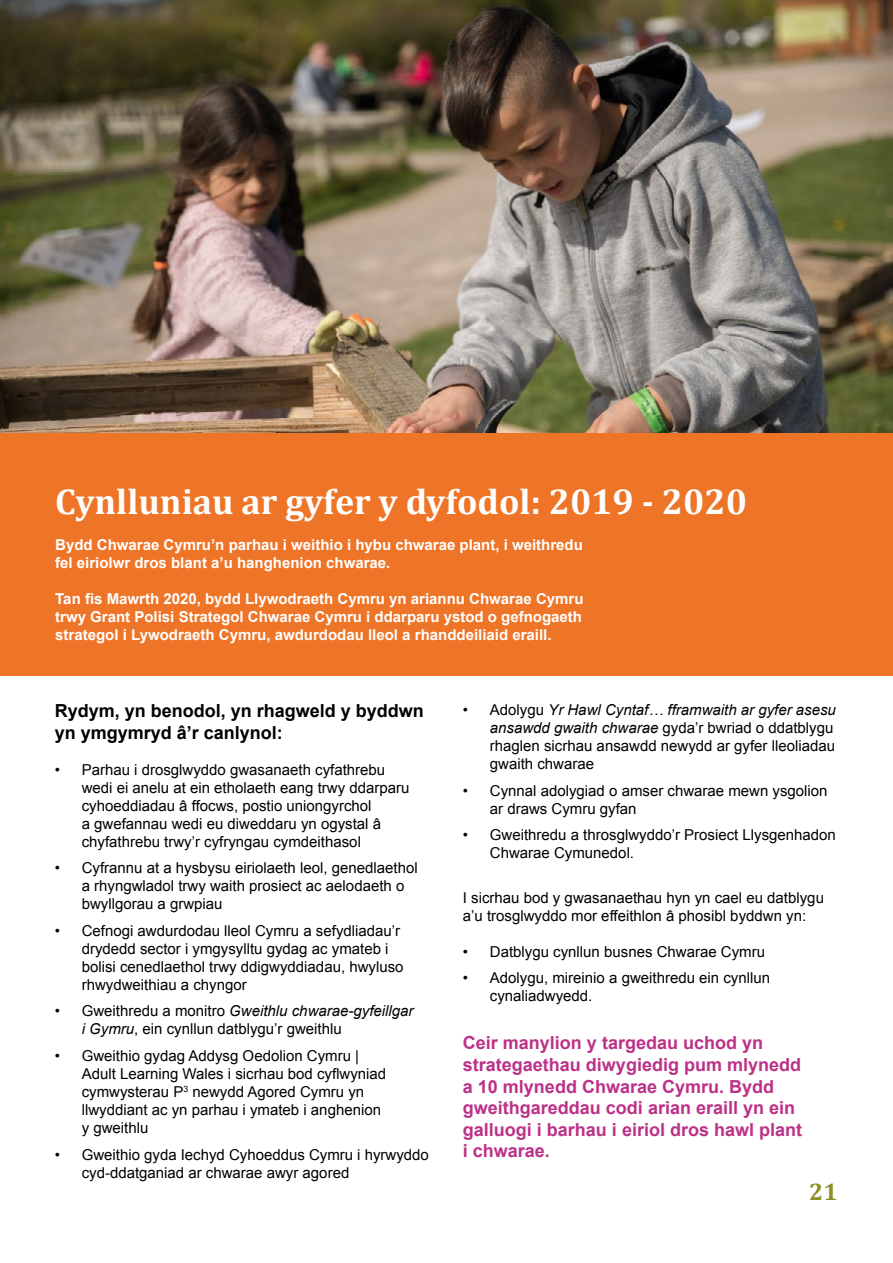
<style>
.page{position:relative;width:893px;height:1263px;background:#fff}
.page>*{position:absolute;margin:0;border:0;box-sizing:border-box;transform-origin:0 0}
.t1{font:700 36px "Cambria";color:#fff}
.t2{font:700 24px "Cambria";color:#8b8f25}
.t3{font:700 18px/21.6px "Arial";color:#bc3188}
.t4{font:700 18px/21.6px "Arial";color:#000}
.t5{font:15px/18px "Arial";color:#000}
.t6{font:700 15px/18px "Arial";color:#fff}
.s1{font-style:italic}
</style>
<div class="page">
<img style="left:0;top:0;width:893px;height:434px">
<div style="left:0;top:434px;width:893px;height:242px;background:#ee7528"></div>
<h1 class="t1" style="left:55px;top:476px;width:693px">Cynlluniau ar gyfer y dyfodol: 2019 - 2020</h1>
<p class="t6" style="left:55px;top:536px;width:529px">Bydd Chwarae Cymru’n parhau i weithio i hybu chwarae plant, i weithredu fel eiriolwr dros blant a’u hanghenion chwarae.</p>
<p class="t6" style="left:55px;top:590px;width:530px;text-align:justify">Tan fis Mawrth 2020, bydd Llywodraeth Cymru yn ariannu Chwarae Cymru trwy Grant Polisi Strategol Chwarae Cymru i ddarparu ystod o gefnogaeth strategol i Lywodraeth Cymru, awdurdodau lleol a rhanddeiliaid eraill.</p>
<p class="t4" style="left:55px;top:701px;width:371px">Rydym, yn benodol, yn rhagweld y byddwn yn ymgymryd â’r canlynol:</p>
<p class="t5" style="left:82px;top:761px;width:329px;text-indent:-27px">• Parhau i drosglwyddo gwasanaeth cyfathrebu wedi ei anelu at ein etholaeth eang trwy ddarparu cyhoeddiadau â ffocws, postio uniongyrchol<br>a gwefannau wedi eu diweddaru yn ogystal â chyfathrebu trwy’r cyfryngau cymdeithasol</p>
<p class="t5" style="left:82px;top:859px;width:337px;text-indent:-27px">• Cyfrannu at a hysbysu eiriolaeth leol, genedlaethol a rhyngwladol trwy waith prosiect ac aelodaeth o bwyllgorau a grwpiau</p>
<p class="t5" style="left:82px;top:922px;width:323px;text-indent:-27px">• Cefnogi awdurdodau lleol Cymru a sefydliadau’r drydedd sector i ymgysylltu gydag ac ymateb i bolisi cenedlaethol trwy ddigwyddiadau, hwyluso rhwydweithiau a chyngor</p>
<p class="t5" style="left:82px;top:1002px;width:333px;text-indent:-27px">• Gweithredu a monitro <span class="s1">Gweithlu chwarae-gyfeillgar i Gymru</span>, ein cynllun datblygu’r gweithlu</p>
<p class="t5" style="left:82px;top:1047px;width:306px;text-indent:-27px">• Gweithio gydag Addysg Oedolion Cymru | Adult Learning Wales i sicrhau bod cyflwyniad cymwysterau P<sup>3</sup> newydd Agored Cymru yn llwyddiant ac yn parhau i ymateb i anghenion y gweithlu</p>
<p class="t5" style="left:82px;top:1145px;width:349px;text-indent:-27px">• Gweithio gyda Iechyd Cyhoeddus Cymru i hyrwyddo cyd-ddatganiad ar chwarae awyr agored</p>
<p class="t5" style="left:490px;top:701px;width:347px;text-indent:-27px">• Adolygu <span class="s1">Yr Hawl Cyntaf… fframwaith ar gyfer asesu ansawdd gwaith chwarae</span> gyda’r bwriad o ddatblygu rhaglen sicrhau ansawdd newydd ar gyfer lleoliadau gwaith chwarae</p>
<p class="t5" style="left:490px;top:781px;width:339px;text-indent:-27px">• Cynnal adolygiad o amser chwarae mewn ysgolion ar draws Cymru gyfan</p>
<p class="t5" style="left:490px;top:826px;width:347px;text-indent:-27px">• Gweithredu a throsglwyddo’r Prosiect Llysgenhadon<br>Chwarae Cymunedol.</p>
<p class="t5" style="left:463px;top:888px;width:363px">I sicrhau bod y gwasanaethau hyn yn cael eu datblygu a’u trosglwyddo mor effeithlon â phosibl byddwn yn:</p>
<p class="t5" style="left:463px;top:942px;width:304px">• Datblygu cynllun busnes Chwarae Cymru</p>
<p class="t5" style="left:490px;top:969px;width:282px;text-indent:-27px">• Adolygu, mireinio a gweithredu ein cynllun cynaliadwyedd.</p>
<p class="t3" style="left:463px;top:1033px;width:341px">Ceir manylion y targedau uchod yn strategaethau diwygiedig pum mlynedd a 10 mlynedd Chwarae Cymru. Bydd gweithgareddau codi arian eraill yn ein galluogi i barhau i eiriol dros hawl plant i chwarae.</p>
<h2 class="t2" style="left:809px;top:1175px;width:30px">21</h2>
</div>
